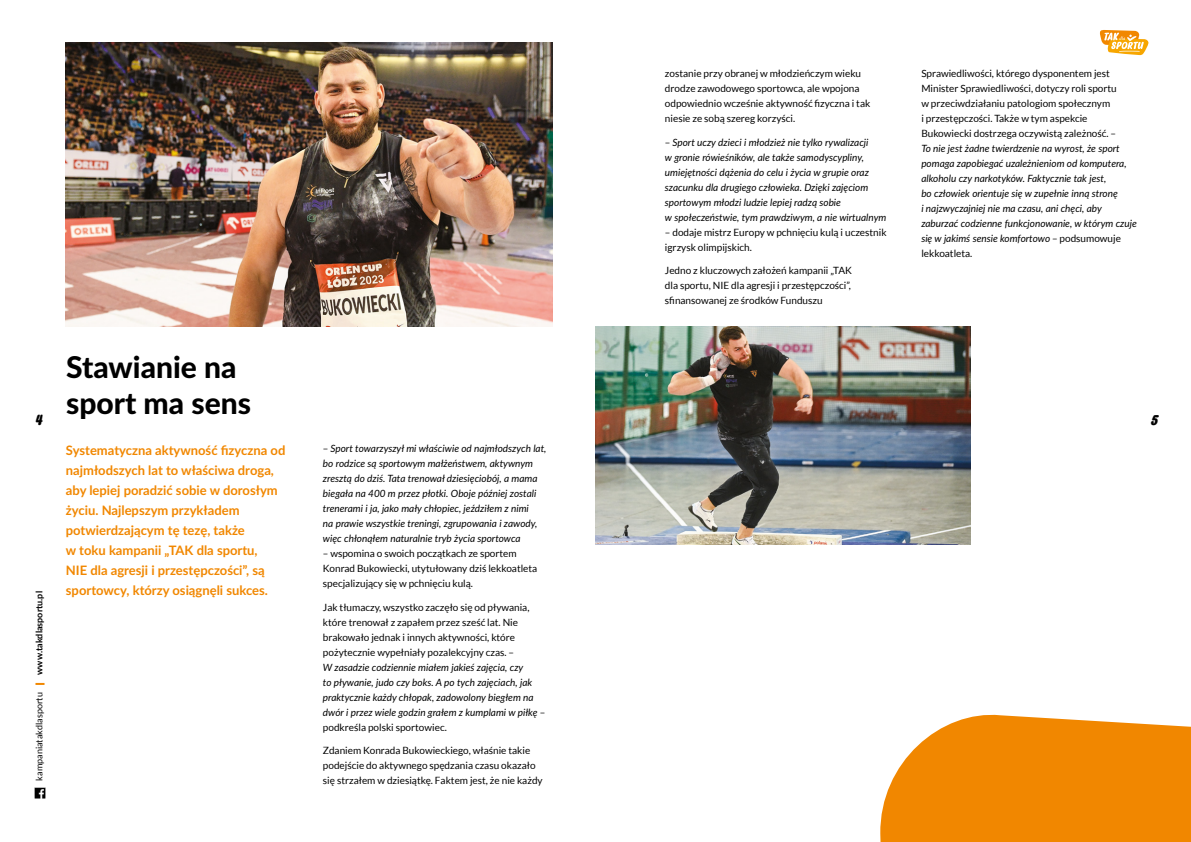
<style>
.page{position:relative;width:1191px;height:842px;background:#fff}
.page>*{position:absolute;margin:0;border:0;box-sizing:border-box;transform-origin:0 0}
.t1{font:800 30px/36px "Lato";color:#000}
.t2{font:italic 700 15px "Myfrida";color:#000}
.t3{font:700 13px/20px "Lato";color:#f18700}
.t4{font:italic 10px/15px "Lato";color:#000}
.t5{font:10px/15px "Lato";color:#000}
.t6{font:9px "Lato";color:#000}
.t7{font:700 9px "Lato";color:#000}
.s1{font-style:normal}
</style>
<div class="page">
<svg style="left:880px;top:714px;width:311px;height:128px;background:#f2941c"></svg>
<img style="left:65px;top:43px;width:488px;height:283px">
<img style="left:596px;top:326px;width:374px;height:218px">
<svg style="left:1099px;top:30px;width:49px;height:25px"></svg>
<svg style="left:34px;top:787px;width:12px;height:12px"></svg>
<svg style="left:35px;top:683px;width:10px;height:2px"></svg>
<p class="t5" style="left:665px;top:66px;width:207px">zostanie przy obranej w młodzieńczym wieku drodze zawodowego sportowca, ale wpojona odpowiednio wcześnie aktywność fizyczna i tak niesie ze sobą szereg korzyści.</p>
<p class="t4" style="left:665px;top:134px;width:223px"><span class="s1">–</span> Sport uczy dzieci i młodzież nie tylko rywalizacji<br>w gronie rówieśników, ale także samodyscypliny, umiejętności dążenia do celu i życia w grupie oraz szacunku dla drugiego człowieka. Dzięki zajęciom sportowym młodzi ludzie lepiej radzą sobie<br>w społeczeństwie, tym prawdziwym, a nie wirtualnym</p>
<p class="t5" style="left:665px;top:225px;width:223px">– dodaje mistrz Europy w pchnięciu kulą i uczestnik igrzysk olimpijskich.</p>
<p class="t5" style="left:665px;top:263px;width:189px;text-align:justify">Jedno z kluczowych założeń kampanii „TAK dla sportu, NIE dla agresji i przestępczości”, sfinansowanej ze środków Funduszu</p>
<p class="t5" style="left:921px;top:66px;width:197px">Sprawiedliwości, którego dysponentem jest Minister Sprawiedliwości, dotyczy roli sportu w przeciwdziałaniu patologiom społecznym<br>i przestępczości. Także w tym aspekcie Bukowiecki dostrzega oczywistą zależność. –</p>
<p class="t4" style="left:921px;top:141px;width:217px">To nie jest żadne twierdzenie na wyrost, że sport pomaga zapobiegać uzależnieniom od komputera, alkoholu czy narkotyków. Faktycznie tak jest,<br>bo człowiek orientuje się w zupełnie inną stronę<br>i najzwyczajniej nie ma czasu, ani chęci, aby zaburzać codzienne funkcjonowanie, w którym czuje się w jakimś sensie komfortowo <span class="s1">– podsumowuje lekkoatleta.</span></p>
<h1 class="t1" style="left:66px;top:347px;width:186px">Stawianie na sport ma sens</h1>
<h3 class="t3" style="left:66px;top:439px;width:221px">Systematyczna aktywność fizyczna od najmłodszych lat to właściwa droga, aby lepiej poradzić sobie w dorosłym życiu. Najlepszym przykładem potwierdzającym tę tezę, także<br>w toku kampanii „TAK dla sportu,<br>NIE</h3>
<h2 class="t2" style="left:34px;top:411px;width:9px">4</h2>
<h2 class="t2" style="left:1149px;top:411px;width:9px">5</h2>
<p class="t4" style="left:323px;top:441px;width:225px"><span class="s1">–</span> Sport towarzyszył mi właściwie od najmłodszych lat, bo rodzice są sportowym małżeństwem, aktywnym zresztą do dziś. Tata trenował dziesięciobój, a mama biegała na 400 m przez płotki. Oboje później zostali trenerami i ja, jako mały chłopiec, jeździłem z nimi<br>na prawie wszystkie treningi, zgrupowania i zawody, więc chłonąłem naturalnie tryb życia sportowca</p>
<p class="t5" style="left:323px;top:546px;width:216px">– wspomina o swoich początkach ze sportem<br>Konrad Bukowiecki, utytułowany dziś lekkoatleta specjalizujący się w pchnięciu kulą.</p>
<p class="t5" style="left:323px;top:600px;width:208px">Jak tłumaczy, wszystko zaczęło się od pływania, które trenował z zapałem przez sześć lat. Nie brakowało jednak i innych aktywności, które pożytecznie wypełniały pozalekcyjny czas. –</p>
<p class="t4" style="left:323px;top:659px;width:224px">W zasadzie codziennie miałem jakieś zajęcia, czy<br>to pływanie, judo czy boks. A po tych zajęciach, jak praktycznie każdy chłopak, zadowolony biegłem na dwór i przez wiele godzin grałem z kumplami w piłkę <span class="s1">– podkreśla polski sportowiec.</span></p>
<p class="t5" style="left:323px;top:743px;width:221px">Zdaniem Konrada Bukowieckiego, właśnie takie podejście do aktywnego spędzania czasu okazało się strzałem w dziesiątkę. Faktem jest, że nie każdy</p>
<h3 class="t3" style="left:66px;top:559px;width:203px;text-align:right">dla agresji i przestępczości”, są sportowcy, którzy osiągnęli sukces.</h3>
<p class="t7" style="left:33px;top:675px;width:85px;rotate:-90deg">www.takdlasportu.pl</p>
<p class="t6" style="left:34px;top:781px;width:90px;rotate:-90deg">kampaniatakdlasportu</p>
</div>
